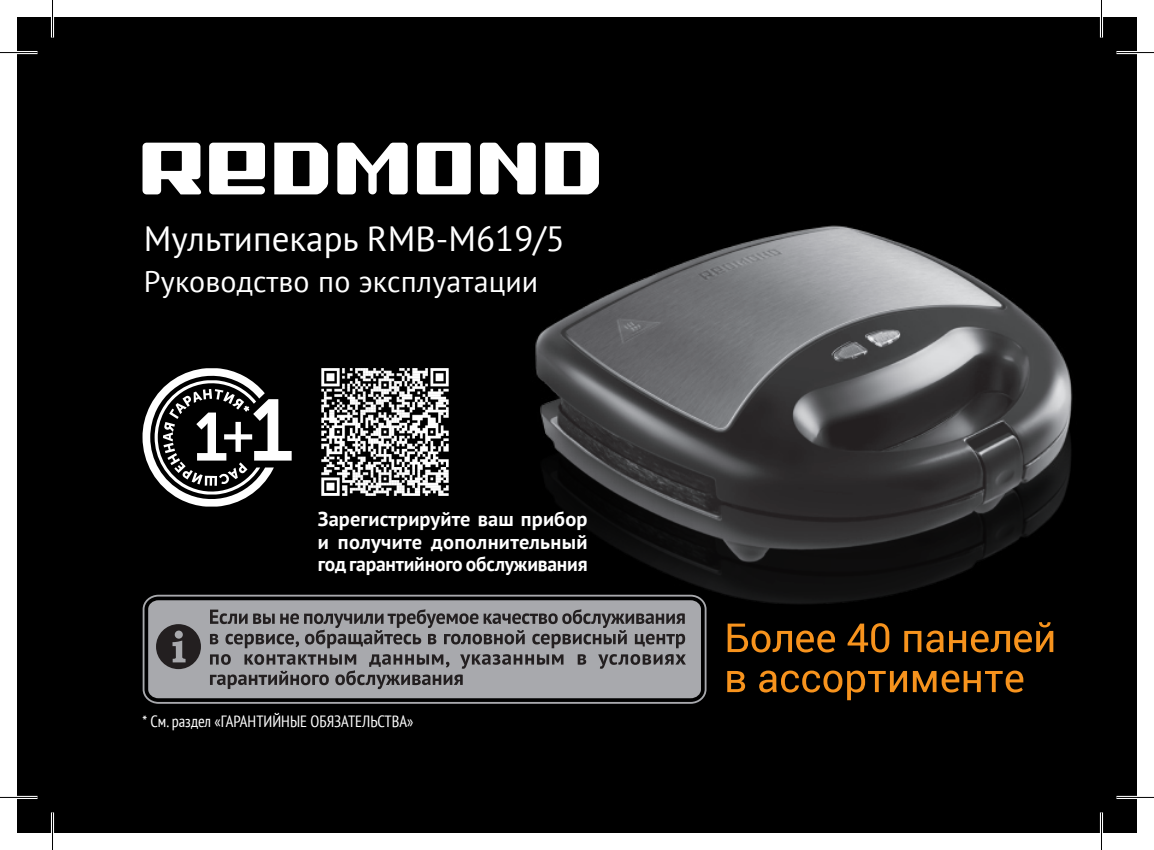
<style>
.page{position:relative;width:1154px;height:850px;background:#fff}
.page>*{position:absolute;margin:0;border:0;box-sizing:border-box;transform-origin:0 0}
.t1{font:35px "PT Sans";color:#fff}
.t2{font:30px "PT Sans";letter-spacing:.005em;color:#fff}
.t3{font:700 20px/22.5px "PT Sans";letter-spacing:-.01em;color:#fff;text-align:justify}
.t4{font:condensed 16.25px "PT Sans";color:#fff}
</style>
<div class="page">
<div style="left:17px;top:17px;width:1120px;height:815px;background:#000"></div>
<svg style="left:545px;top:143px;width:54px;height:51px"></svg>
<svg style="left:480px;top:143px;width:56px;height:51px"></svg>
<svg style="left:417px;top:143px;width:54px;height:51px"></svg>
<svg style="left:337px;top:143px;width:71px;height:51px"></svg>
<svg style="left:274px;top:143px;width:54px;height:51px"></svg>
<svg style="left:209px;top:143px;width:56px;height:51px"></svg>
<svg style="left:142px;top:143px;width:60px;height:51px"></svg>
<div style="left:148px;top:600px;width:553px;height:98px;background:#a8a9ad;border-radius:10px"></div>
<div style="left:143px;top:594px;width:563px;height:109px;border:2px solid #a8a9ad;border-radius:14px"></div>
<svg style="left:156px;top:624px;width:45px;height:44px"></svg>
<svg style="left:210px;top:609px;width:311px;height:79px"></svg>
<img style="left:521px;top:225px;width:552px;height:450px">
<svg style="left:142px;top:368px;width:150px;height:139px"></svg>
<svg style="left:728px;top:623px;width:107px;height:29px"></svg>
<svg style="left:847px;top:623px;width:42px;height:29px"></svg>
<svg style="left:904px;top:622px;width:149px;height:30px"></svg>
<svg style="left:727px;top:670px;width:18px;height:21px"></svg>
<svg style="left:759px;top:670px;width:148px;height:30px"></svg>
<svg style="left:913px;top:670px;width:23px;height:21px"></svg>
<svg style="left:942px;top:670px;width:81px;height:22px"></svg>
<img style="left:322px;top:368px;width:127px;height:127px">
<hr style="left:0;top:51px;width:38px;height:3px;background:#fff">
<hr style="left:1116px;top:51px;width:38px;height:3px;background:#fff">
<hr style="left:0;top:795px;width:38px;height:3px;background:#fff">
<hr style="left:1116px;top:795px;width:38px;height:3px;background:#fff">
<hr style="left:51px;top:0;width:3px;height:38px;background:#fff">
<hr style="left:51px;top:812px;width:3px;height:37px;background:#fff">
<hr style="left:1100px;top:0;width:3px;height:38px;background:#fff">
<hr style="left:1100px;top:812px;width:3px;height:37px;background:#fff">
<hr style="left:0;top:52px;width:38px;height:1px;background:#000">
<hr style="left:1116px;top:52px;width:38px;height:1px;background:#000">
<hr style="left:0;top:796px;width:38px;height:1px;background:#000">
<hr style="left:1116px;top:796px;width:38px;height:1px;background:#000">
<hr style="left:52px;top:0;width:1px;height:38px;background:#000">
<hr style="left:52px;top:812px;width:1px;height:37px;background:#000">
<hr style="left:1101px;top:0;width:1px;height:38px;background:#000">
<hr style="left:1101px;top:812px;width:1px;height:37px;background:#000">
<p class="t1" style="left:144px;top:215px;width:422px">Мультипекарь RMB-M619/5</p>
<p class="t2" style="left:144px;top:262px;width:396px">Руководство по эксплуатации</p>
<p class="t3" style="left:318px;top:507px;width:271px">Зарегистрируйте ваш прибор и получите дополнительный год гарантийного обслуживания</p>
<p class="t4" style="left:142px;top:710px;width:272px">* См. раздел «ГАРАНТИЙНЫЕ ОБЯЗАТЕЛЬСТВА»</p>
</div>
